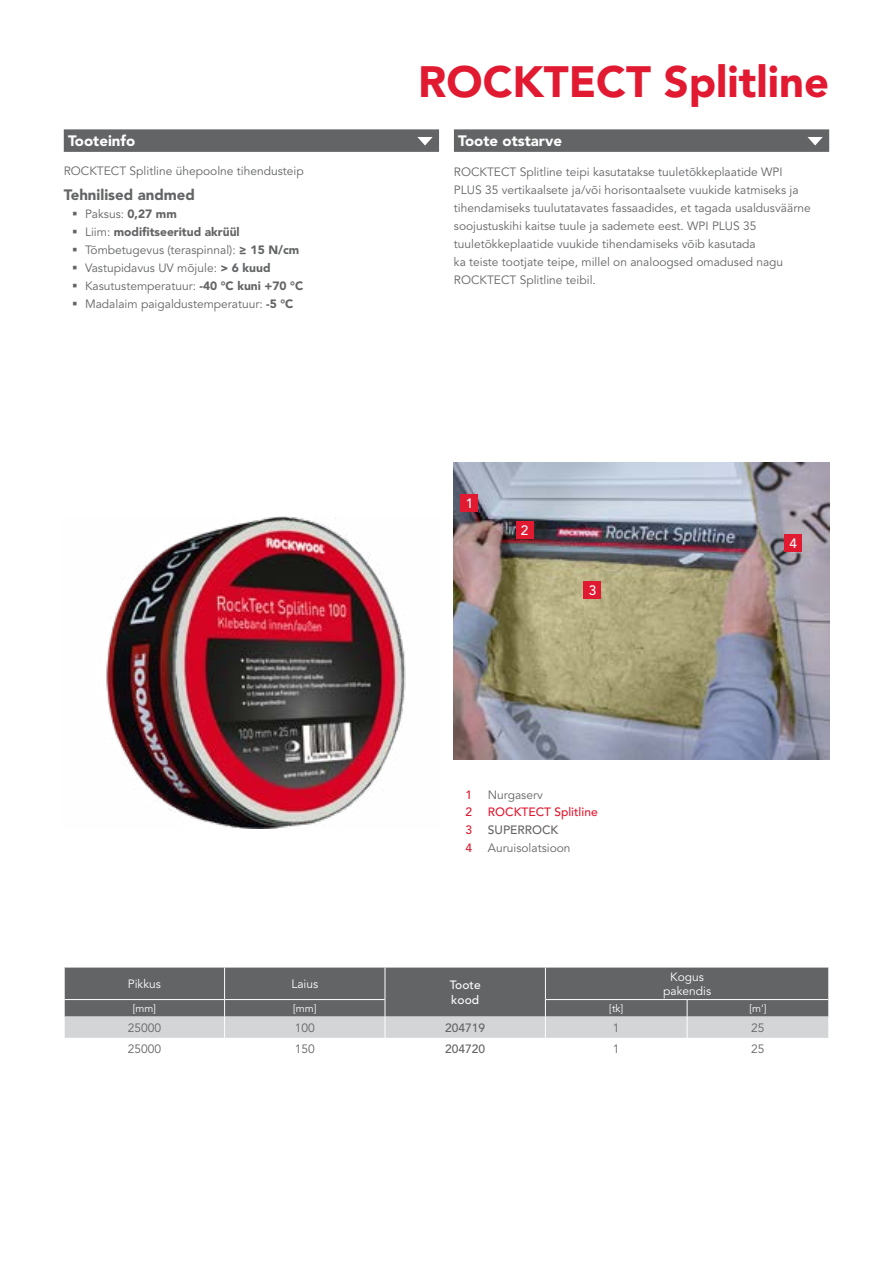
<style>
.page{position:relative;width:893px;height:1263px;background:#fff}
.page>*{position:absolute;margin:0;border:0;box-sizing:border-box;transform-origin:0 0}
.t1{font:900 43.5px "Avenir LT Pro";color:#e11931}
.t2{font:900 15px "Avenir LT Pro";color:#fff}
.t3{font:900 15px "Avenir LT Pro";color:#636466}
.t4{font:500 13.5px "Avenir LT Pro";color:#fff}
.t5{font:12px/18px "Avenir LT Pro";color:#636466}
.t6{font:12px/14.4px "Avenir LT Pro";color:#fff;text-align:center}
.t7{font:500 12px "Avenir LT Pro";color:#636466}
.t8{font:500 12px "Avenir LT Pro";color:#e11931}
.t9{font:500 12px/14.4px "Avenir LT Pro";color:#fff}
.t10{font:10.5px "Avenir LT Pro";color:#fff}
.s1{font-weight:900}
</style>
<div class="page">
<svg style="left:64px;top:967px;width:765px;height:71px;background:#898a8c"></svg>
<div style="left:454px;top:129px;width:375px;height:23px;background:#636466"></div>
<svg style="left:807px;top:137px;width:16px;height:8px"></svg>
<img style="left:454px;top:462px;width:375px;height:298px">
<div style="left:461px;top:494px;width:17px;height:17px;background:#e11931"></div>
<div style="left:516px;top:521px;width:17px;height:17px;background:#e11931"></div>
<div style="left:584px;top:581px;width:17px;height:17px;background:#e11931"></div>
<div style="left:785px;top:535px;width:17px;height:17px;background:#e11931"></div>
<div style="left:64px;top:129px;width:375px;height:23px;background:#636466"></div>
<svg style="left:417px;top:137px;width:16px;height:8px"></svg>
<img style="left:106px;top:516px;width:300px;height:312px">
<p class="t2" style="left:68px;top:131px;width:69px">Tooteinfo</p>
<p class="t5" style="left:64px;top:162px;width:242px">ROCKTECT Splitline ühepoolne tihendusteip</p>
<p class="t3" style="left:64px;top:185px;width:133px">Tehnilised andmed</p>
<p class="t5" style="left:85px;top:205px;width:220px">Paksus: <span class="s1">0,27 mm<br></span>Liim: <span class="s1">modifitseeritud akrüül<br></span>Tõmbetugevus (teraspinnal): <span class="s1">≥ 15 N/cm<br></span>Vastupidavus UV mõjule: <span class="s1">&gt; 6 kuud<br></span>Kasutustemperatuur: <span class="s1">-40 °C kuni +70 °C<br></span>Madalaim paigaldustemperatuur: <span class="s1">-5 °C</span></p>
<h1 class="t1" style="left:418px;top:55px;width:412px">ROCKTECT Splitline</h1>
<p class="t2" style="left:458px;top:131px;width:105px">Toote otstarve</p>
<p class="t5" style="left:454px;top:163px;width:358px">ROCKTECT Splitline teipi kasutatakse tuuletõkkeplaatide WPI PLUS 35 vertikaalsete ja/või horisontaalsete vuukide katmiseks ja tihendamiseks tuulutatavates fassaadides, et tagada usaldusväärne soojustuskihi kaitse tuule ja sademete eest. WPI PLUS 35 tuuletõkkeplaatide vuukide tihendamiseks võib kasutada<br>ka teiste tootjate teipe, millel on analoogsed omadused nagu ROCKTECT Splitline teibil.</p>
<p class="t4" style="left:466px;top:495px;width:9px">1</p>
<p class="t4" style="left:521px;top:522px;width:9px">2</p>
<p class="t4" style="left:589px;top:582px;width:9px">3</p>
<p class="t8" style="left:465px;top:787px;width:8px">1</p>
<p class="t5" style="left:488px;top:786px;width:56px">Nurgaserv</p>
<p class="t8" style="left:465px;top:805px;width:8px">2</p>
<p class="t8" style="left:488px;top:805px;width:111px">ROCKTECT Splitline</p>
<p class="t8" style="left:465px;top:823px;width:8px">3</p>
<p class="t7" style="left:488px;top:823px;width:72px">SUPERROCK</p>
<p class="t8" style="left:465px;top:840px;width:8px">4</p>
<p class="t5" style="left:488px;top:838px;width:84px">Auruisolatsioon</p>
<p class="t4" style="left:789px;top:536px;width:9px">4</p>
<p class="t6" style="left:128px;top:977px;width:35px">Pikkus</p>
<p class="t6" style="left:291px;top:977px;width:28px">Laius</p>
<p class="t9" style="left:450px;top:978px;width:32px">Toote kood</p>
<p class="t6" style="left:663px;top:970px;width:50px">Kogus pakendis</p>
<p class="t10" style="left:133px;top:1002px;width:25px">[mm]</p>
<p class="t10" style="left:293px;top:1002px;width:25px">[mm]</p>
<p class="t10" style="left:609px;top:1002px;width:16px">[tk]</p>
<p class="t10" style="left:749px;top:1002px;width:19px">[m']</p>
<p class="t5" style="left:128px;top:1019px;width:35px">25000</p>
<p class="t5" style="left:295px;top:1019px;width:22px">100</p>
<p class="t7" style="left:445px;top:1020px;width:42px">204719</p>
<p class="t5" style="left:613px;top:1019px;width:8px">1</p>
<p class="t5" style="left:751px;top:1019px;width:15px">25</p>
<p class="t5" style="left:128px;top:1040px;width:35px">25000</p>
<p class="t5" style="left:295px;top:1040px;width:22px">150</p>
<p class="t7" style="left:445px;top:1042px;width:42px">204720</p>
<p class="t5" style="left:613px;top:1040px;width:8px">1</p>
<p class="t5" style="left:751px;top:1040px;width:15px">25</p>
</div>
